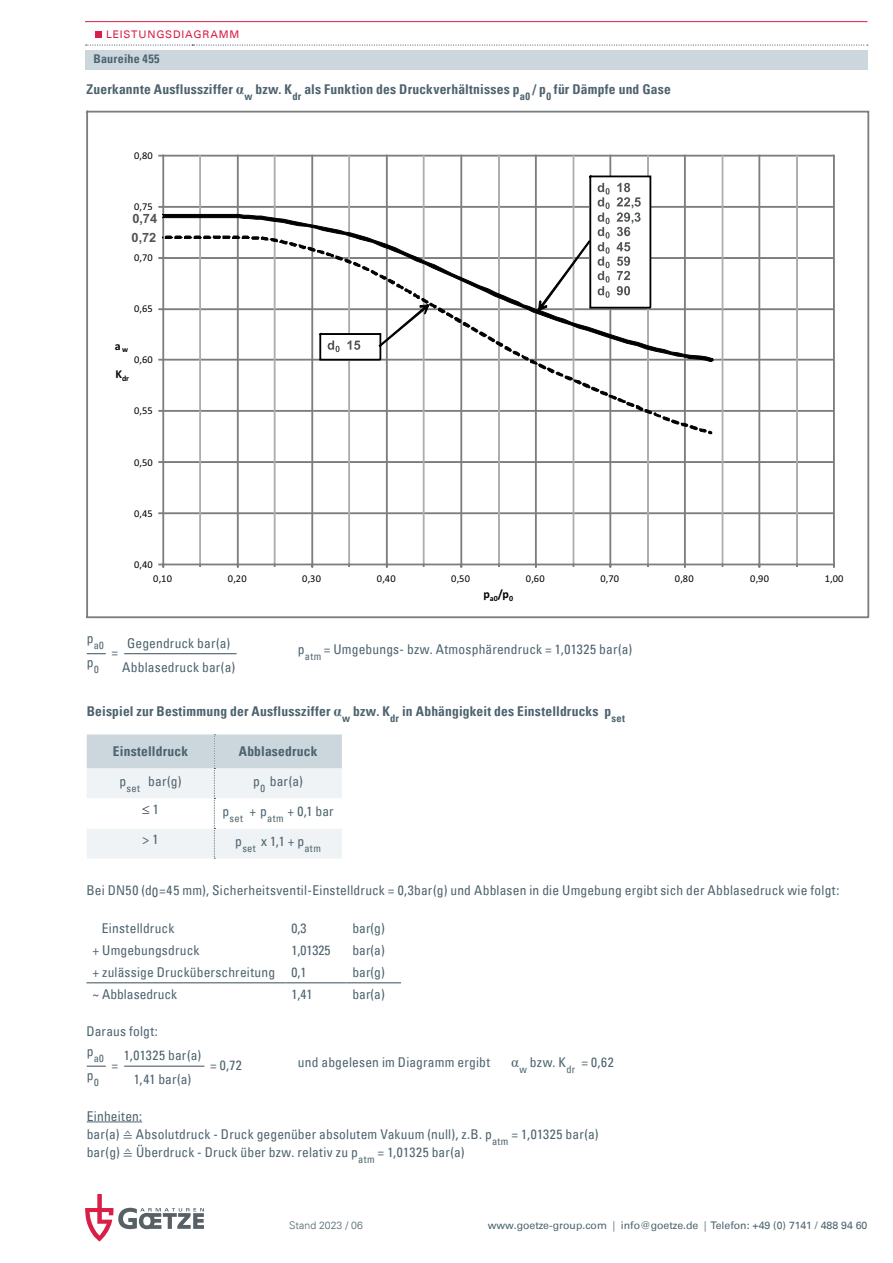
<style>
.page{position:relative;width:893px;height:1263px;background:#fff}
.page>*{position:absolute;margin:0;border:0;box-sizing:border-box;transform-origin:0 0}
.t1{font:condensed 13.5px/24.2px "Univers";letter-spacing:.01em;color:#4d636e;text-align:center}
.t2{font:700 condensed 13.5px "Univers";letter-spacing:.015em;color:#4d636e}
.t3{font:700 12.75px/19.2px "Arial";color:#515455}
.t4{font:700 condensed 12px "Univers";letter-spacing:.02em;color:#4d636e}
.t5{font:700 12px "Calibri";color:#000001}
.t6{font:10.5px "Univers";color:#4d636e}
.t7{font:10.5px "Univers";letter-spacing:.075em;color:#d91e47}
.t8{font:300 10.5px "Univers";color:#4d636e}
.t9{font:condensed 10.5px "Univers";color:#4d636e}
.t10{font:10.35px "Calibri";letter-spacing:.03em;color:#000001}
.t11{font:700 7.95px "Calibri";color:#000001}
.s1{font-family:"Times New Roman";font-stretch:normal;font-size:15px}
.s2{color:#231f20}
.s3{font-family:"Cambria Math";font-stretch:normal}
.s4{font-weight:300}
</style>
<div class="page">
<svg style="left:85px;top:1194px;width:119px;height:47px"></svg>
<svg style="left:86px;top:110px;width:783px;height:508px"></svg>
<svg style="left:538px;top:175px;width:114px;height:136px"></svg>
<svg style="left:319px;top:304px;width:111px;height:57px"></svg>
<svg style="left:87px;top:653px;width:19px;height:1px"></svg>
<hr style="left:124px;top:653px;width:113px;height:1px;background:#4d636e">
<svg style="left:87px;top:734px;width:255px;height:125px"></svg>
<hr style="left:86px;top:982px;width:200px;height:1px;background:#4d636e">
<hr style="left:286px;top:982px;width:60px;height:1px;background:#4d636e">
<hr style="left:346px;top:982px;width:55px;height:1px;background:#4d636e">
<svg style="left:87px;top:1065px;width:19px;height:2px"></svg>
<hr style="left:124px;top:1065px;width:80px;height:2px;background:#4d636e">
<hr style="left:87px;top:1121px;width:55px;height:1px;background:#4d636e">
<hr style="left:85px;top:21px;width:782px;height:1px;background:#d91e47">
<div style="left:96px;top:31px;width:6px;height:7px;background:#d91e47"></div>
<div style="left:85px;top:50px;width:782px;height:19px;background:#ccd6dd"></div>
<svg style="left:85px;top:45px;width:783px;height:1px"></svg>
<p class="t7" style="left:106px;top:28px;width:135px">LEISTUNGSDIAGRAMM</p>
<p class="t4" style="left:94px;top:51px;width:68px">Baureihe 455</p>
<p class="t2" style="left:86px;top:81px;width:586px">Zuerkannte Ausflussziffer <span class="s1">α</span><sub>w</sub> bzw. K<sub>dr</sub> als Funktion des Druckverhältnisses p<sub>a0</sub> / p<sub>0</sub> für Dämpfe und Gase</p>
<p class="t10" style="left:134px;top:149px;width:20px">0,80</p>
<p class="t10" style="left:134px;top:200px;width:20px">0,75</p>
<p class="t3" style="left:132px;top:209px;width:27px">0,74<br>0,72</p>
<p class="t10" style="left:134px;top:250px;width:20px">0,70</p>
<p class="t10" style="left:134px;top:301px;width:20px">0,65</p>
<p class="t5" style="left:115px;top:337px;width:15px">a<sub>w</sub></p>
<p class="t11" style="left:116px;top:373px;width:15px"><sup>K</sup>dr</p>
<p class="t10" style="left:134px;top:353px;width:20px">0,60</p>
<p class="t10" style="left:134px;top:404px;width:20px">0,55</p>
<p class="t10" style="left:134px;top:455px;width:20px">0,50</p>
<p class="t10" style="left:134px;top:506px;width:20px">0,45</p>
<p class="t10" style="left:134px;top:557px;width:20px">0,40</p>
<p class="t10" style="left:153px;top:571px;width:20px">0,10</p>
<p class="t10" style="left:228px;top:571px;width:20px">0,20</p>
<p class="t10" style="left:302px;top:571px;width:20px">0,30</p>
<p class="t10" style="left:377px;top:571px;width:20px">0,40</p>
<p class="t10" style="left:451px;top:571px;width:20px">0,50</p>
<p class="t10" style="left:526px;top:571px;width:20px">0,60</p>
<p class="t10" style="left:600px;top:571px;width:20px">0,70</p>
<p class="t10" style="left:675px;top:571px;width:20px">0,80</p>
<p class="t10" style="left:750px;top:571px;width:20px">0,90</p>
<p class="t10" style="left:825px;top:571px;width:20px">1,00</p>
<p class="t5" style="left:483px;top:586px;width:31px">p<sub>a0</sub>/p<sub>0</sub></p>
<p class="t9" style="left:87px;top:639px;width:19px"><sup>p</sup>a0</p>
<p class="t1" style="left:87px;top:650px;width:13px">p<sub>0</sub></p>
<p class="t1" style="left:122px;top:630px;width:114px">Gegendruck bar(a)<br>Abblasedruck bar(a)</p>
<p class="t1" style="left:112px;top:640px;width:8px">=</p>
<p class="t1" style="left:298px;top:637px;width:336px">p<sub>atm</sub> = Umgebungs- bzw. Atmosphärendruck = 1,01325 bar(a)</p>
<p class="t2" style="left:87px;top:702px;width:540px">Beispiel zur Bestimmung der Ausflussziffer <span class="s1">α</span><sub>w</sub> bzw. K<sub>dr</sub> in Abhängigkeit des Einstelldrucks p<sub>set</sub></p>
<p class="t2" style="left:113px;top:743px;width:77px">Einstelldruck</p>
<p class="t2" style="left:239px;top:743px;width:80px">Abblasedruck</p>
<p class="t1" style="left:119px;top:769px;width:64px">p<sub>set</sub> bar(g)</p>
<p class="t1" style="left:253px;top:769px;width:51px">p<sub>0</sub> bar(a)</p>
<p class="t1" style="left:142px;top:797px;width:18px"><span class="s2">≤</span>1</p>
<p class="t1" style="left:223px;top:799px;width:113px">p<sub>set</sub> + p<sub>atm</sub> + 0,1 bar</p>
<p class="t1" style="left:143px;top:827px;width:17px">&gt; 1</p>
<p class="t1" style="left:235px;top:829px;width:87px">p<sub>set</sub> x 1,1 + p<sub>atm</sub></p>
<p class="t1" style="left:86px;top:878px;width:754px">Bei DN50 (d0=45 mm), Sicherheitsventil-Einstelldruck = 0,3bar(g) und Abblasen in die Umgebung ergibt sich der Abblasedruck wie folgt:</p>
<p class="t1" style="left:102px;top:916px;width:74px">Einstelldruck</p>
<p class="t1" style="left:292px;top:916px;width:16px">0,3</p>
<p class="t1" style="left:352px;top:916px;width:34px">bar(g)</p>
<p class="t1" style="left:92px;top:938px;width:108px">+ Umgebungsdruck</p>
<p class="t1" style="left:292px;top:938px;width:40px">1,01325</p>
<p class="t1" style="left:352px;top:938px;width:34px">bar(a)</p>
<p class="t1" style="left:92px;top:960px;width:216px">+ zulässige Drucküberschreitung 0,1</p>
<p class="t1" style="left:352px;top:960px;width:34px">bar(g)</p>
<p class="t1" style="left:92px;top:981px;width:86px">~ Abblasedruck</p>
<p class="t1" style="left:292px;top:981px;width:22px">1,41</p>
<p class="t1" style="left:352px;top:981px;width:34px">bar(a)</p>
<p class="t1" style="left:86px;top:1019px;width:73px">Daraus folgt:</p>
<p class="t1" style="left:298px;top:1050px;width:194px">und abgelesen im Diagramm ergibt</p>
<p class="t1" style="left:511px;top:1050px;width:104px"><span class="s1">α</span><sub>w</sub> bzw. K<sub>dr</sub> = 0,62</p>
<p class="t9" style="left:87px;top:1051px;width:19px"><sup>p</sup>a0</p>
<p class="t1" style="left:87px;top:1063px;width:13px">p<sub>0</sub></p>
<p class="t1" style="left:124px;top:1043px;width:79px">1,01325 bar(a)<br>1,41 bar(a)</p>
<p class="t1" style="left:112px;top:1053px;width:8px">=</p>
<p class="t1" style="left:210px;top:1053px;width:33px">= 0,72</p>
<p class="t1" style="left:87px;top:1106px;width:513px;line-height:18px;text-align:left">Einheiten:<br>bar(a) <span class="s3">≙</span> Absolutdruck - Druck gegenüber absolutem Vakuum (null), z.B. p<sub>atm</sub> = 1,01325 bar(a) bar(g) <span class="s3">≙</span> Überdruck - Druck über bzw. relativ zu p<sub>atm</sub> = 1,01325 bar(a)</p>
<p class="t8" style="left:289px;top:1219px;width:75px">Stand 2023 / 06</p>
<p class="t6" style="left:488px;top:1219px;width:381px">www.goetze-group.com <span class="s4">|</span> info@goetze.de <span class="s4">|</span> Telefon: +49 (0) 7141 / 488 94 60</p>
</div>
